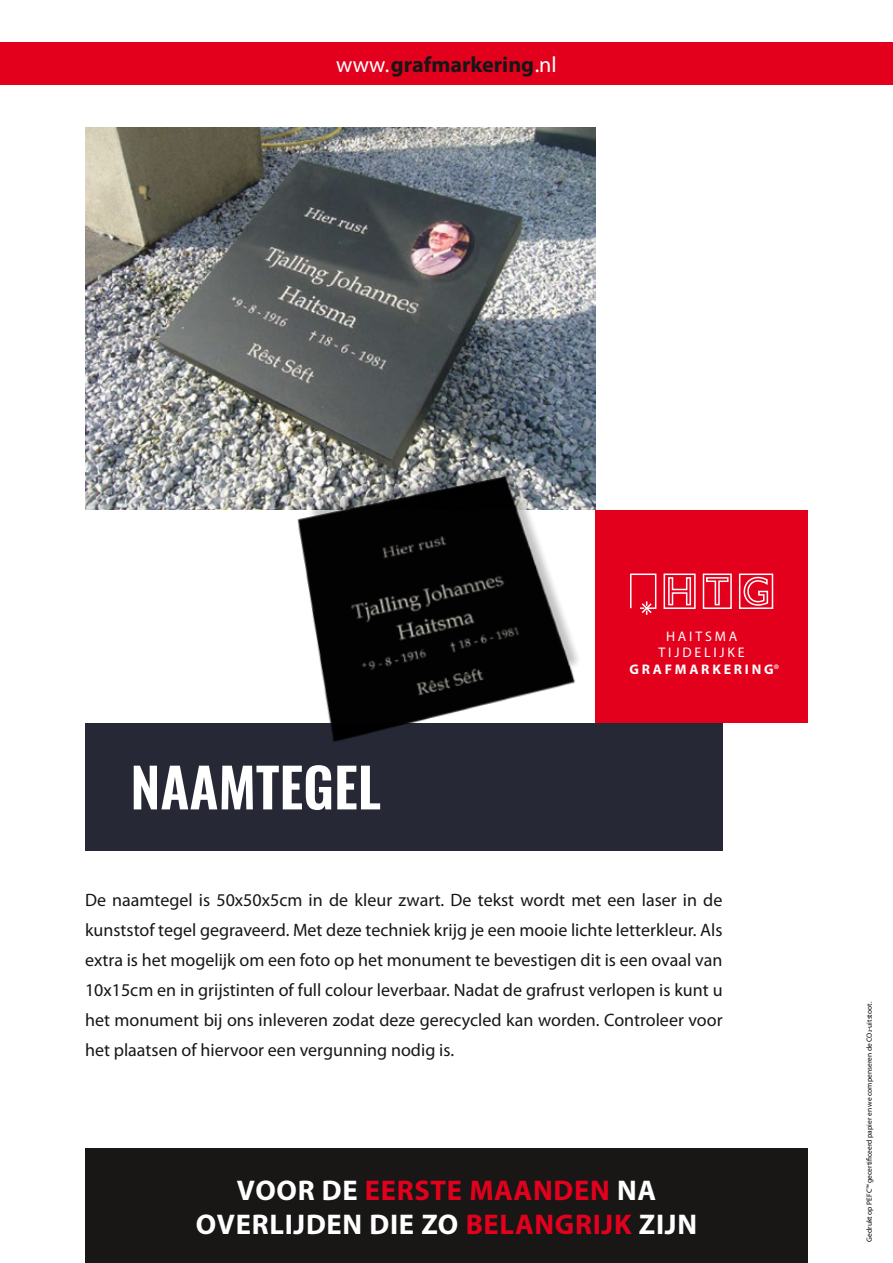
<style>
.page{position:relative;width:893px;height:1263px;background:#fff}
.page>*{position:absolute;margin:0;border:0;box-sizing:border-box;transform-origin:0 0}
.t1{font:54px "Oswald";color:#fff}
.t2{font:700 28.5px/33.3px "Myriad Pro";letter-spacing:.025em;color:#fff;text-align:center}
.t3{font:700 22.2px "Myriad Pro";color:#181716}
.t4{font:18px/30px "Myriad Pro";color:#181716;text-align:justify}
.t5{font:13.95px/16.6px "Myriad Pro";letter-spacing:.2em;color:#fff;text-align:center}
.t6{font:7.5px "Myriad Pro";color:#000001}
.s1{font-weight:400;color:#fff}
.s2{font-weight:700}
.s3{color:#e3001d}
</style>
<div class="page">
<img style="left:85px;top:128px;width:510px;height:381px">
<div style="left:85px;top:723px;width:638px;height:127px;background:#262935"></div>
<div style="left:85px;top:1148px;width:723px;height:115px;background:#181716"></div>
<div style="left:0;top:43px;width:893px;height:42px;background:#e3001d"></div>
<div style="left:595px;top:510px;width:213px;height:213px;background:#e3001d"></div>
<svg style="left:663px;top:573px;width:33px;height:36px"></svg>
<svg style="left:702px;top:573px;width:72px;height:36px"></svg>
<svg style="left:647px;top:573px;width:10px;height:42px"></svg>
<img style="left:211px;top:432px;width:436px;height:310px">
<p class="t3" style="left:336px;top:50px;width:222px"><span class="s1">www.</span>grafmarkering<span class="s1">.nl</span></p>
<h1 class="t1" style="left:130px;top:739px;width:252px">NAAMTEGEL</h1>
<p class="t5" style="left:629px;top:627px;width:151px">HAITSMA<br>TIJDELIJKE<br><span class="s2">GRAFMARKERING</span>®</p>
<p class="t4" style="left:85px;top:884px;width:639px">De naamtegel is 50x50x5cm in de kleur zwart. De tekst wordt met een laser in de kunststof tegel gegraveerd. Met deze techniek krijg je een mooie lichte letterkleur. Als extra is het mogelijk om een foto op het monument te bevestigen dit is een ovaal van 10x15cm en in grijstinten of full colour leverbaar. Nadat de grafrust verlopen is kunt u het monument bij ons inleveren zodat deze gerecycled kan worden. Controleer voor het plaatsen of hiervoor een vergunning nodig is.</p>
<h2 class="t2" style="left:196px;top:1173px;width:503px">VOOR DE <span class="s3">EERSTE MAANDEN</span> NA<br>OVERLIJDEN DIE ZO <span class="s3">BELANGRIJK</span> ZIJN</h2>
<p class="t6" style="left:865px;top:1242px;width:241px;rotate:-90deg">Gedrukt op PEFC™ gecerti ceerd papier en we compenseren de CO2-uitstoot.</p>
</div>
